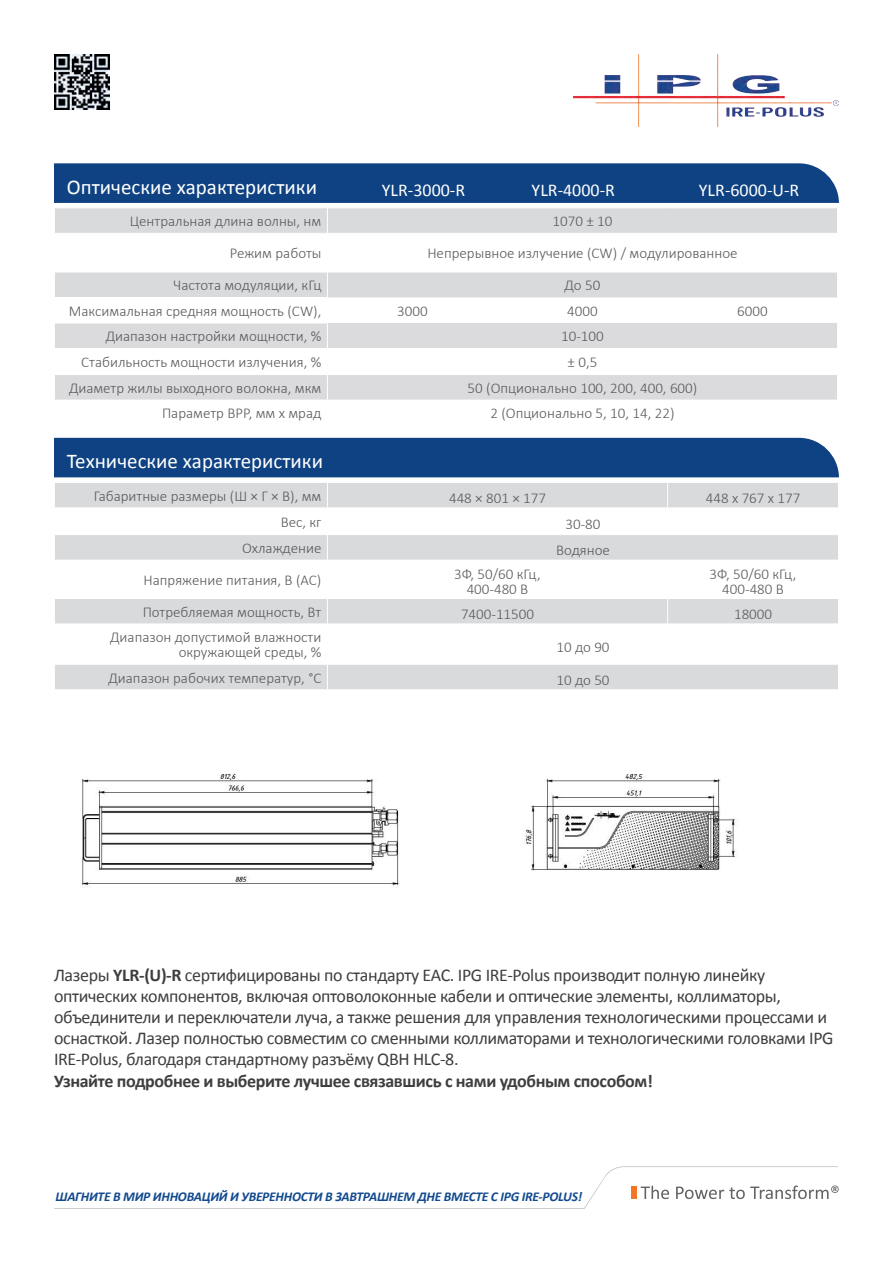
<style>
.page{position:relative;width:893px;height:1263px;background:#fff}
.page>*{position:absolute;margin:0;border:0;box-sizing:border-box;transform-origin:0 0}
.t1{font:21px "Calibri";color:#fff}
.t2{font:18px/21px "Calibri";letter-spacing:-.02em;color:#3e3e3f}
.t3{font:700 18px "Calibri";letter-spacing:-.02em;color:#3e3e3f}
.t4{font:18px "Calibri";color:#fff}
.t5{font:300 15px "Calibri";color:#58595b}
.t6{font:300 15px "Calibri";color:#59595c}
.t7{font:italic 700 13.5px "Calibri";letter-spacing:-.02em;color:#124a8f}
.s1{color:#59595c}
.s2{font-weight:700}
</style>
<div class="page">
<svg style="left:54px;top:1166px;width:785px;height:43px"></svg>
<img style="left:54px;top:54px;width:56px;height:56px">
<img style="left:573px;top:54px;width:266px;height:73px">
<div style="left:55px;top:273px;width:782px;height:24px;background:#d9dadc"></div>
<div style="left:55px;top:323px;width:782px;height:25px;background:#dbdadc"></div>
<div style="left:55px;top:375px;width:782px;height:25px;background:#dbdadc"></div>
<svg style="left:327px;top:273px;width:1px;height:24px"></svg>
<hr style="left:54px;top:323px;width:274px;height:1px;background:#fff">
<svg style="left:327px;top:324px;width:1px;height:76px"></svg>
<div style="left:55px;top:665px;width:783px;height:24px;background:#d9dadc"></div>
<svg style="left:55px;top:483px;width:783px;height:140px"></svg>
<svg style="left:327px;top:665px;width:1px;height:24px"></svg>
<hr style="left:667px;top:560px;width:1px;height:38px;background:#fff">
<svg style="left:54px;top:163px;width:785px;height:70px;background:#6b88ac"></svg>
<div style="left:54px;top:438px;width:785px;height:39px;background:#0f4282"></div>
<img style="left:81px;top:774px;width:656px;height:114px">
<p class="t1" style="left:67px;top:174px;width:252px">Оптические характеристики</p>
<p class="t4" style="left:382px;top:178px;width:85px">YLR-3000-R</p>
<p class="t4" style="left:532px;top:178px;width:85px">YLR-4000-R</p>
<p class="t4" style="left:699px;top:178px;width:102px">YLR-6000-U-R</p>
<p class="t5" style="left:130px;top:212px;width:193px">Центральная длина волны, нм</p>
<p class="t6" style="left:553px;top:212px;width:61px">1070 ± 10</p>
<p class="t5" style="left:230px;top:244px;width:93px">Режим работы</p>
<p class="t6" style="left:427px;top:244px;width:312px">Непрерывное излучение (CW) / модулированное</p>
<p class="t5" style="left:173px;top:276px;width:150px">Частота модуляции, кГц</p>
<p class="t5" style="left:565px;top:276px;width:37px">До 50</p>
<p class="t5" style="left:69px;top:302px;width:254px">Максимальная средняя мощность (CW),</p>
<p class="t5" style="left:397px;top:302px;width:32px">3000</p>
<p class="t5" style="left:567px;top:302px;width:32px">4000</p>
<p class="t5" style="left:737px;top:302px;width:32px">6000</p>
<p class="t5" style="left:106px;top:327px;width:217px">Диапазон настройки мощности, %</p>
<p class="t5" style="left:561px;top:327px;width:44px">10-100</p>
<p class="t5" style="left:81px;top:353px;width:242px">Стабильность мощности излучения, %</p>
<p class="t6" style="left:568px;top:353px;width:31px">± 0,5</p>
<p class="t5" style="left:69px;top:379px;width:254px">Диаметр жилы выходного волокна, мкм</p>
<p class="t5" style="left:468px;top:379px;width:231px">50 (Опционально 100, 200, 400, 600)</p>
<p class="t5" style="left:162px;top:404px;width:161px">Параметр BPP, мм х мрад</p>
<p class="t6" style="left:490px;top:404px;width:186px">2 (Опционально 5, 10, 14, 22)</p>
<p class="t1" style="left:67px;top:448px;width:258px">Технические характеристики</p>
<p class="t5" style="left:94px;top:486px;width:229px">Габаритные размеры (Ш × Г × В), мм</p>
<p class="t5" style="left:449px;top:488px;width:98px"><span class="s1">448</span> × 801 × 177</p>
<p class="t5" style="left:706px;top:488px;width:96px">448 х 767 х 177</p>
<p class="t5" style="left:281px;top:513px;width:42px">Вес, кг</p>
<p class="t6" style="left:565px;top:514px;width:37px">30-80</p>
<p class="t5" style="left:242px;top:539px;width:81px">Охлаждение</p>
<p class="t6" style="left:556px;top:541px;width:55px">Водяное</p>
<p class="t5" style="left:144px;top:571px;width:179px">Напряжение питания, В (AC)</p>
<p class="t6" style="left:454px;top:565px;width:88px">3Ф, 50/60 кГц,</p>
<p class="t6" style="left:467px;top:580px;width:63px">400-480 В</p>
<p class="t6" style="left:710px;top:565px;width:88px">3Ф, 50/60 кГц,</p>
<p class="t6" style="left:722px;top:580px;width:63px">400-480 В</p>
<p class="t6" style="left:143px;top:602px;width:180px">Потребляемая мощность, Вт</p>
<p class="t6" style="left:461px;top:604px;width:75px">7400-11500</p>
<p class="t6" style="left:734px;top:604px;width:40px">18000</p>
<p class="t6" style="left:110px;top:628px;width:213px">Диапазон допустимой влажности</p>
<p class="t6" style="left:179px;top:643px;width:144px">окружающей среды, %</p>
<p class="t6" style="left:556px;top:637px;width:55px">10 до 90</p>
<p class="t6" style="left:109px;top:668px;width:214px">Диапазон рабочих температур, °С</p>
<p class="t6" style="left:556px;top:670px;width:55px">10 до 50</p>
<p class="t2" style="left:54px;top:964px;width:781px">Лазеры <span class="s2">YLR-(U)-R</span> сертифицированы по стандарту EAC. IPG IRE-Polus производит полную линейку оптических компонентов, включая оптоволоконные кабели и оптические элементы, коллиматоры, объединители и переключатели луча, а также решения для управления технологическими процессами и оснасткой. Лазер полностью совместим со сменными коллиматорами и технологическими головками IPG IRE-Polus, благодаря стандартному разъёму QBH HLC-8.</p>
<p class="t3" style="left:54px;top:1069px;width:600px">Узнайте подробнее и выберите лучшее связавшись с нами удобным способом!</p>
<p class="t7" style="left:56px;top:1187px;width:528px">ШАГНИТЕ В МИР ИННОВАЦИЙ И УВЕРЕННОСТИ В ЗАВТРАШНЕМ ДНЕ ВМЕСТЕ С IPG IRE-POLUS!</p>
</div>
